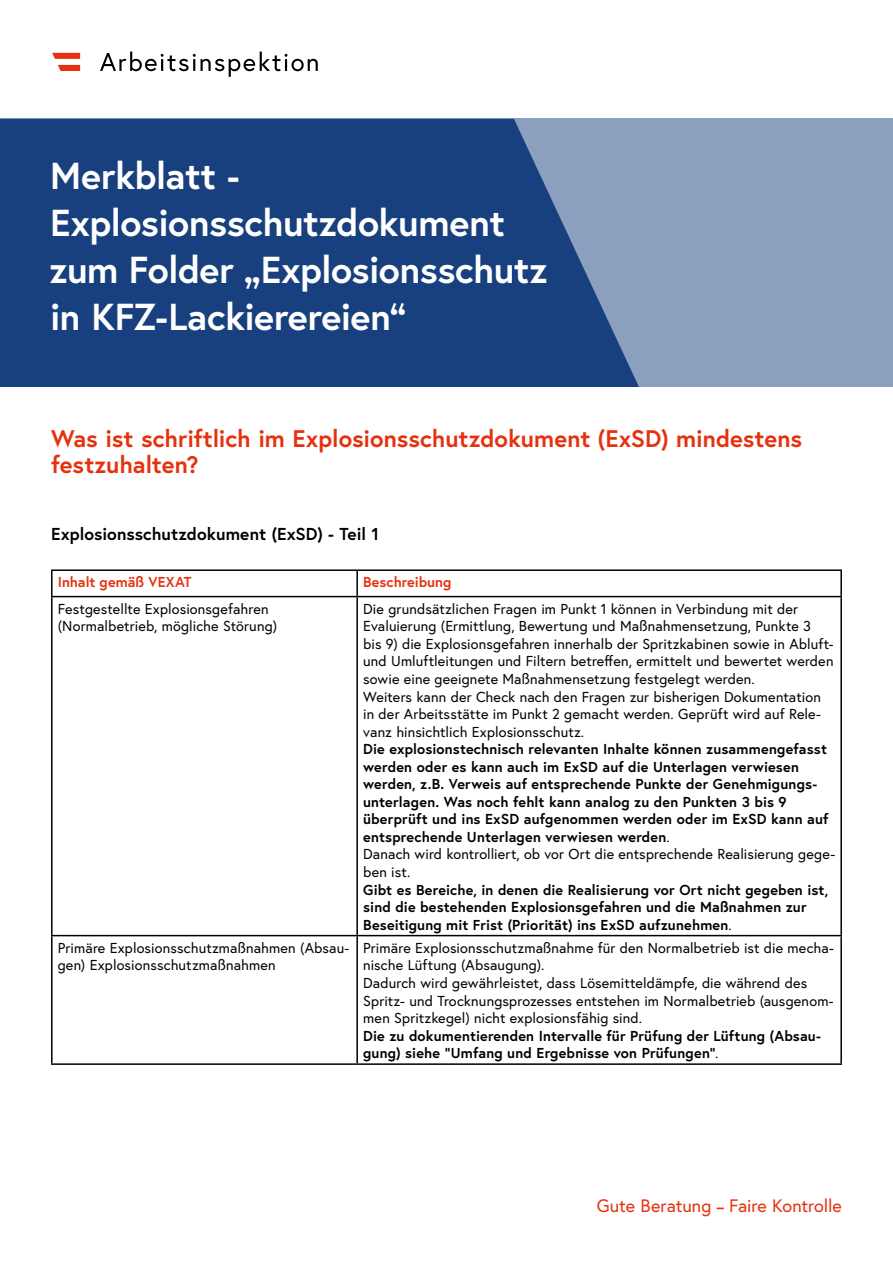
<style>
.page{position:relative;width:893px;height:1263px;background:#fff}
.page>*{position:absolute;margin:0;border:0;box-sizing:border-box;transform-origin:0 0}
.Merkblatt_p_Titel{font:700 37.5px/46.8px "Europa Austria";letter-spacing:-.01em;color:#fff}
.Merkblatt_p_Untertitel{font:700 24px/26.4px "Europa Austria";color:#e5310e}
.t1{font:18px "Europa Austria";letter-spacing:-.005em;color:#e5310e}
.Merkblatt_h1{font:700 17.25px "Europa Austria";color:#000}
.td_Tabellentext{font:14.4px/17.5px "Europa Austria";letter-spacing:.01em;color:#000}
.td_Tabellentext-2{font:700 14.4px/17.5px "Europa Austria";letter-spacing:.01em;color:#000}
.th_Tabellenkopf{font:700 14.4px "Europa Austria";color:#e5310e}
.s1{font-weight:400}
.s2{font-weight:700;font-size:14.4px}
</style>
<div class="page">
<svg style="left:100px;top:52px;width:218px;height:25px"></svg>
<svg style="left:52px;top:53px;width:28px;height:6px"></svg>
<svg style="left:58px;top:65px;width:22px;height:6px"></svg>
<hr style="left:357px;top:569px;width:485px;height:2px;background:#000">
<hr style="left:840px;top:571px;width:2px;height:25px;background:#000">
<hr style="left:51px;top:597px;width:2px;height:338px;background:#000">
<hr style="left:357px;top:596px;width:485px;height:1px;background:#000">
<hr style="left:356px;top:597px;width:2px;height:338px;background:#000">
<hr style="left:840px;top:597px;width:2px;height:338px;background:#000">
<hr style="left:51px;top:935px;width:306px;height:1px;background:#000">
<hr style="left:51px;top:936px;width:2px;height:127px;background:#000">
<hr style="left:357px;top:935px;width:485px;height:1px;background:#000">
<hr style="left:356px;top:936px;width:2px;height:127px;background:#000">
<hr style="left:840px;top:936px;width:2px;height:127px;background:#000">
<hr style="left:51px;top:1063px;width:306px;height:2px;background:#000">
<hr style="left:357px;top:1063px;width:485px;height:2px;background:#000">
<hr style="left:51px;top:569px;width:306px;height:2px;background:#000">
<hr style="left:51px;top:571px;width:2px;height:25px;background:#000">
<hr style="left:356px;top:571px;width:2px;height:25px;background:#000">
<hr style="left:51px;top:596px;width:306px;height:1px;background:#000">
<div style="left:0;top:119px;width:893px;height:268px;background:#8b9fbe"></div>
<svg style="left:0;top:119px;width:639px;height:268px;fill:#183f7e"></svg>
<p class="Merkblatt_p_Titel" style="left:49px;top:152px;width:500px">Merkblatt -<br>Explosionsschutzdokument zum Folder „Explosionsschutz in KFZ-Lackierereien“</p>
<p class="Merkblatt_p_Untertitel" style="left:51px;top:424px;width:752px">Was ist schriftlich im Explosionsschutzdokument (ExSD) mindestens festzuhalten?</p>
<h1 class="Merkblatt_h1" style="left:51px;top:522px;width:329px">Explosionsschutzdokument (ExSD) - Teil 1</h1>
<p class="th_Tabellenkopf" style="left:58px;top:573px;width:135px">Inhalt gemäß VEXAT</p>
<p class="th_Tabellenkopf" style="left:363px;top:573px;width:90px">Beschreibung</p>
<p class="td_Tabellentext" style="left:58px;top:600px;width:212px">Festgestellte Explosionsgefahren</p>
<p class="td_Tabellentext" style="left:58px;top:617px;width:221px">(Normalbetrieb, mögliche Störung)</p>
<p class="td_Tabellentext" style="left:363px;top:600px;width:472px">Die grundsätzlichen Fragen im Punkt 1 können in Verbindung mit der Evaluierung (Ermittlung, Bewertung und Maßnahmensetzung, Punkte 3<br>bis 9) die Explosionsgefahren innerhalb der Spritzkabinen sowie in Abluft&shy;und Umluftleitungen und Filtern betreffen, ermittelt und bewertet werden sowie eine geeignete Maßnahmensetzung festgelegt werden.</p>
<p class="td_Tabellentext" style="left:363px;top:687px;width:459px;text-align:justify">Weiters kann der Check nach den Fragen zur bisherigen Dokumentation in der Arbeitsstätte im Punkt 2 gemacht werden. Geprüft wird auf Rele&shy;vanz hinsichtlich Explosionsschutz.</p>
<p class="td_Tabellentext-2" style="left:363px;top:740px;width:467px">Die explosionstechnisch relevanten Inhalte können zusammengefasst werden oder es kann auch im ExSD auf die Unterlagen verwiesen werden, z.B. Verweis auf entsprechende Punkte der Genehmigungs&shy;unterlagen. Was noch fehlt kann analog zu den Punkten 3 bis 9 überprüft und ins ExSD aufgenommen werden oder im ExSD kann auf entsprechende Unterlagen verwiesen werden<span class="s1">.</span></p>
<p class="td_Tabellentext" style="left:363px;top:845px;width:473px">Danach wird kontrolliert, ob vor Ort die entsprechende Realisierung gege&shy;ben ist.</p>
<p class="td_Tabellentext-2" style="left:363px;top:880px;width:466px">Gibt es Bereiche, in denen die Realisierung vor Ort nicht gegeben ist, sind die bestehenden Explosionsgefahren und die Maßnahmen zur<br>Beseitigung mit Frist (Priorität) ins ExSD aufzunehmen<span class="s1">.</span></p>
<p class="td_Tabellentext" style="left:58px;top:939px;width:293px">Primäre Explosionsschutzmaßnahmen (Absau&shy;gen) Explosionsschutzmaßnahmen</p>
<p class="td_Tabellentext" style="left:363px;top:939px;width:472px">Primäre Explosionsschutzmaßnahme für den Normalbetrieb ist die mecha&shy;nische Lüftung (Absaugung).</p>
<p class="td_Tabellentext" style="left:363px;top:974px;width:472px">Dadurch wird gewährleistet, dass Lösemitteldämpfe, die während des<br>Spritz- und Trocknungsprozesses entstehen im Normalbetrieb (ausgenom&shy;men Spritzkegel) nicht explosionsfähig sind.</p>
<p class="td_Tabellentext-2" style="left:363px;top:1026px;width:459px">Die zu dokumentierenden Intervalle für Prüfung der Lüftung (Absau&shy;gung) siehe "Umfang und Ergebnisse von Prüfungen"<span class="s1">.</span></p>
<p class="t1" style="left:597px;top:1194px;width:247px">Gute Beratung <span class="s2">–</span> Faire Kontrolle</p>
</div>
